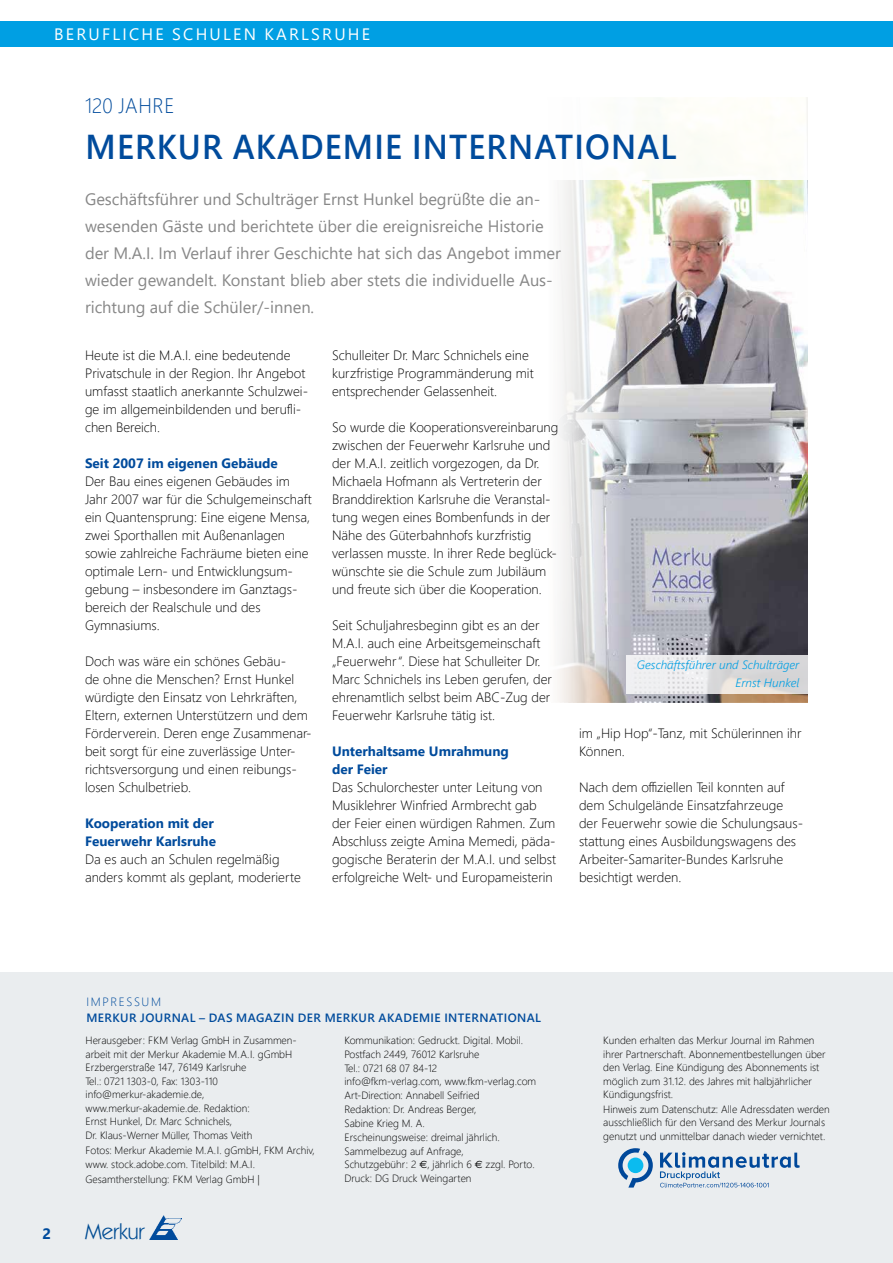
<style>
.page{position:relative;width:893px;height:1263px;background:#fff}
.page>*{position:absolute;margin:0;border:0;box-sizing:border-box;transform-origin:0 0}
.t1{font:600 34.5px "Segoe UI";letter-spacing:.035em;color:#004b9c;scale:.95 1}
.t2{font:22.05px "Kabel IT Cby BT";color:#004c93}
.t3{font:300 21px "Segoe UI";letter-spacing:.02em;color:#004b9c;scale:.95 1}
.t4{font:16.5px/27px "Segoe UI";color:#878787}
.t5{font:16.5px "Segoe UI";letter-spacing:.135em;color:#fff}
.t6{font:700 15px "Segoe UI";color:#004b9c}
.t7{font:300 13.5px/18px "Segoe UI";color:#000}
.t8{font:700 13.5px/18px "Segoe UI";color:#004b9c}
.t9{font:600 12px "Segoe UI";letter-spacing:.035em;color:#004b9c}
.t10{font:italic 300 12px/18px "Segoe UI";color:#009fe3;text-align:right}
.t11{font:300 12px "Segoe UI";letter-spacing:.135em;color:#004b9c}
.t12{font:300 10.5px/13.8px "Segoe UI";color:#000}
.s1{font-family:"Euro Sans";font-weight:400}
</style>
<div class="page">
<div style="left:0;top:972px;width:893px;height:291px;background:#eaedef"></div>
<svg style="left:618px;top:1148px;width:35px;height:39px"></svg>
<svg style="left:660px;top:1152px;width:140px;height:35px"></svg>
<img style="left:150px;top:1216px;width:32px;height:23px">
<div style="left:0;top:21px;width:893px;height:26px;background:#009fe3"></div>
<img style="left:558px;top:180px;width:250px;height:522px">
<svg style="left:627px;top:655px;width:181px;height:38px"></svg>
<p class="t5" style="left:54px;top:18px;width:317px">BERUFLICHE SCHULEN KARLSRUHE</p>
<p class="t5" style="left:54px;top:18px;width:67px">RUBRIK</p>
<h3 class="t3" style="left:85px;top:86px;width:96px">120 JAHRE</h3>
<h1 class="t1" style="left:86px;top:114px;width:624px">MERKUR AKADEMIE INTERNATIONAL</h1>
<p class="t4" style="left:85px;top:184px;width:477px">Geschäftsführer und Schulträger Ernst Hunkel begrüßte die an&shy;wesenden Gäste und berichtete über die ereignisreiche Historie der M.A.I. Im Verlauf ihrer Geschichte hat sich das Angebot immer wieder gewandelt. Konstant blieb aber stets die individuelle Aus&shy;richtung auf die Schüler/-innen.</p>
<p class="t7" style="left:85px;top:345px;width:225px">Heute ist die M.A.I. eine bedeutende Privatschule in der Region. Ihr Angebot umfasst staatlich anerkannte Schulzwei&shy;ge im allgemeinbildenden und berufli&shy;chen Bereich.</p>
<p class="t8" style="left:85px;top:453px;width:194px">Seit 2007 im eigenen Gebäude</p>
<p class="t7" style="left:85px;top:471px;width:228px">Der Bau eines eigenen Gebäudes im Jahr 2007 war für die Schulgemeinschaft ein Quantensprung: Eine eigene Mensa, zwei Sporthallen mit Außenanlagen sowie zahlreiche Fachräume bieten eine optimale Lern- und Entwicklungsum&shy;gebung – insbesondere im Ganztags&shy;bereich der Realschule und des Gymnasiums.</p>
<p class="t7" style="left:85px;top:651px;width:228px">Doch was wäre ein schönes Gebäu-<br>de ohne die Menschen? Ernst Hunkel würdigte den Einsatz von Lehrkräften, Eltern, externen Unterstützern und dem Förderverein. Deren enge Zusammenar&shy;beit sorgt für eine zuverlässige Unter&shy;richtsversorgung und einen reibungs&shy;losen Schulbetrieb.</p>
<p class="t8" style="left:85px;top:813px;width:133px">Kooperation mit der<br>Feuerwehr Karlsruhe</p>
<p class="t7" style="left:85px;top:849px;width:217px">Da es auch an Schulen regelmäßig anders kommt als geplant, moderierte</p>
<p class="t7" style="left:332px;top:345px;width:203px">Schulleiter Dr. Marc Schnichels eine kurzfristige Programmänderung mit entsprechender Gelassenheit.</p>
<p class="t7" style="left:332px;top:417px;width:228px">So wurde die Kooperationsvereinbarung zwischen der Feuerwehr Karlsruhe und der M.A.I. zeitlich vorgezogen, da Dr.<br>Michaela Hofmann als Vertreterin der Branddirektion Karlsruhe die Veranstal&shy;tung wegen eines Bombenfunds in der Nähe des Güterbahnhofs kurzfristig verlassen musste. In ihrer Rede beglück&shy;wünschte sie die Schule zum Jubiläum und freute sich über die Kooperation.</p>
<p class="t7" style="left:332px;top:615px;width:222px">Seit Schuljahresbeginn gibt es an der M.A.I. auch eine Arbeitsgemeinschaft „Feuerwehr“. Diese hat Schulleiter Dr.<br>Marc Schnichels ins Leben gerufen, der ehrenamtlich selbst beim ABC-Zug der Feuerwehr Karlsruhe tätig ist.</p>
<p class="t8" style="left:332px;top:741px;width:178px">Unterhaltsame Umrahmung der Feier</p>
<p class="t7" style="left:332px;top:777px;width:226px">Das Schulorchester unter Leitung von Musiklehrer Winfried Armbrecht gab der Feier einen würdigen Rahmen. Zum Abschluss zeigte Amina Memedi, päda&shy;gogische Beraterin der M.A.I. und selbst erfolgreiche Welt- und Europameisterin</p>
<p class="t10" style="left:637px;top:654px;width:164px">Geschäftsführer und Schulträger<br>Ernst Hunkel</p>
<p class="t7" style="left:579px;top:723px;width:224px">im „Hip Hop“-Tanz, mit Schülerinnen ihr<br>Können.</p>
<p class="t7" style="left:579px;top:777px;width:226px">Nach dem offiziellen Teil konnten auf dem Schulgelände Einsatzfahrzeuge der Feuerwehr sowie die Schulungsaus&shy;stattung eines Ausbildungswagens des Arbeiter-Samariter-Bundes Karlsruhe besichtigt werden.</p>
<p class="t11" style="left:86px;top:990px;width:76px">IMPRESSUM</p>
<p class="t9" style="left:86px;top:1007px;width:456px">MERKUR JOURNAL – DAS MAGAZIN DER MERKUR AKADEMIE INTERNATIONAL</p>
<p class="t12" style="left:86px;top:1033px;width:213px">Herausgeber: FKM Verlag GmbH in Zusammen&shy;arbeit mit der Merkur Akademie M.A.I. gGmbH Erzbergerstraße 147, 76149 Karlsruhe<br>Tel.: 0721 1303-0, Fax: 1303-110 info@merkur-akademie.de, www.merkur-akademie.de. Redaktion:<br>Ernst Hunkel, Dr. Marc Schnichels,<br>Dr. Klaus-Werner Müller, Thomas Veith</p>
<p class="t12" style="left:86px;top:1141px;width:231px;line-height:14.9px">Fotos: Merkur Akademie M.A.I. gGmbH, FKM Archiv, www. stock.adobe.com. Titelbild: M.A.I.<br>Gesamtherstellung: FKM Verlag GmbH |</p>
<p class="t6" style="left:43px;top:1219px;width:10px">2</p>
<h2 class="t2" style="left:85px;top:1217px;width:61px">Merkur</h2>
<p class="t12" style="left:344px;top:1033px;width:193px">Kommunikation: Gedruckt. Digital. Mobil.<br>Postfach 2449, 76012 Karlsruhe<br>Tel.: 0721 68 07 84-12 info@fkm-verlag.com, www.fkm-verlag.com Art-Direction: Annabell Seifried<br>Redaktion: Dr. Andreas Berger,<br>Sabine Krieg M. A.<br>Erscheinungsweise: dreimal jährlich.<br>Sammelbezug auf Anfrage,<br>Schutzgebühr: 2 <span class="s1">E</span>, jährlich 6 <span class="s1">E</span> zzgl. Porto.<br>Druck: DG Druck Weingarten</p>
<p class="t12" style="left:603px;top:1033px;width:228px">Kunden erhalten das Merkur Journal im Rahmen ihrer Partnerschaft. Abonnementbestellungen über den Verlag. Eine Kündigung des Abonnements ist möglich zum 31.12. des Jahres mit halbjährlicher Kündigungsfrist.<br>Hinweis zum Datenschutz: Alle Adressdaten werden ausschließlich für den Versand des Merkur Journals genutzt und unmittelbar danach wieder vernichtet.</p>
</div>
